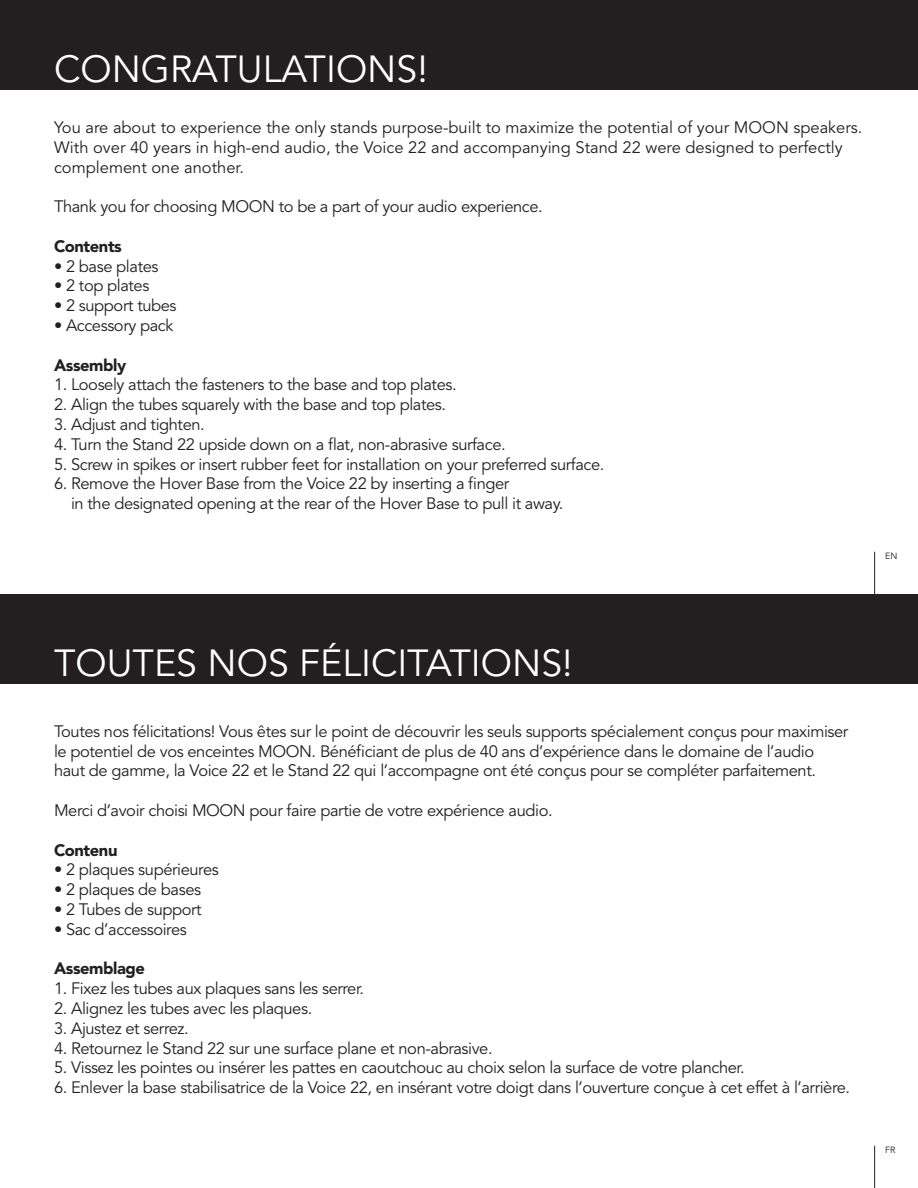
<style>
.page{position:relative;width:918px;height:1188px;background:#fff}
.page>*{position:absolute;margin:0;border:0;box-sizing:border-box;transform-origin:0 0}
.t1{font:37.5px "Avenir LT Std";color:#fff}
.t2{font:16.5px/19.8px "Avenir LT Std";letter-spacing:-.025em;color:#231f20}
.t3{font:16.5px/19.8px "Avenir LT Std";color:#231f20}
.t4{font:900 16.5px "Avenir LT Std";letter-spacing:-.025em;color:#231f20}
.t5{font:9px "Avenir LT Std";color:#231f20}
</style>
<div class="page">
<div style="left:0;top:594px;width:918px;height:90px;background:#231f20"></div>
<div style="left:0;top:0;width:918px;height:90px;background:#231f20"></div>
<hr style="left:874px;top:552px;width:1px;height:69px;background:#231f20">
<hr style="left:874px;top:1146px;width:1px;height:42px;background:#231f20">
<p class="t1" style="left:54px;top:48px;width:375px">CONGRATULATIONS!</p>
<p class="t3" style="left:54px;top:118px;width:810px">You are about to experience the only stands purpose-built to maximize the potential of your MOON speakers.<br>With over 40 years in high-end audio, the Voice 22 and accompanying Stand 22 were designed to perfectly complement one another.</p>
<p class="t2" style="left:54px;top:197px;width:490px">Thank you for choosing MOON to be a part of your audio experience.</p>
<p class="t4" style="left:54px;top:236px;width:69px">Contents</p>
<p class="t2" style="left:54px;top:256px;width:106px">• 2 base plates</p>
<p class="t2" style="left:54px;top:276px;width:97px">• 2 top plates</p>
<p class="t2" style="left:54px;top:296px;width:124px">• 2 support tubes</p>
<p class="t2" style="left:54px;top:316px;width:121px">• Accessory pack</p>
<p class="t4" style="left:54px;top:355px;width:74px">Assembly</p>
<p class="t2" style="left:54px;top:375px;width:404px">1. Loosely attach the fasteners to the base and top plates.</p>
<p class="t2" style="left:54px;top:395px;width:394px">2. Align the tubes squarely with the base and top plates.</p>
<p class="t2" style="left:54px;top:415px;width:152px">3. Adjust and tighten.</p>
<p class="t2" style="left:54px;top:435px;width:453px">4. Turn the Stand 22 upside down on a flat, non-abrasive surface.</p>
<p class="t2" style="left:54px;top:454px;width:552px">5. Screw in spikes or insert rubber feet for installation on your preferred surface.</p>
<p class="t2" style="left:71px;top:474px;width:494px;text-indent:-17px">6. Remove the Hover Base from the Voice 22 by inserting a finger<br>in the designated opening at the rear of the Hover Base to pull it away.</p>
<p class="t5" style="left:885px;top:550px;width:14px">EN</p>
<p class="t1" style="left:54px;top:642px;width:520px">TOUTES NOS FÉLICITATIONS!</p>
<p class="t2" style="left:54px;top:722px;width:796px">Toutes nos félicitations! Vous êtes sur le point de découvrir les seuls supports spécialement conçus pour maximiser le potentiel de vos enceintes MOON. Bénéficiant de plus de 40 ans d’expérience dans le domaine de l’audio haut de gamme, la Voice 22 et le Stand 22 qui l’accompagne ont été conçus pour se compléter parfaitement.</p>
<p class="t2" style="left:54px;top:801px;width:500px">Merci d’avoir choisi MOON pour faire partie de votre expérience audio.</p>
<p class="t4" style="left:54px;top:840px;width:65px">Contenu</p>
<p class="t2" style="left:54px;top:860px;width:166px">• 2 plaques supérieures</p>
<p class="t2" style="left:54px;top:880px;width:149px">• 2 plaques de bases</p>
<p class="t2" style="left:54px;top:900px;width:149px">• 2 Tubes de support</p>
<p class="t2" style="left:54px;top:920px;width:134px">• Sac d’accessoires</p>
<p class="t4" style="left:54px;top:959px;width:93px">Assemblage</p>
<p class="t2" style="left:54px;top:979px;width:312px">1. Fixez les tubes aux plaques sans les serrer.</p>
<p class="t2" style="left:54px;top:999px;width:260px">2. Alignez les tubes avec les plaques.</p>
<p class="t2" style="left:54px;top:1019px;width:136px">3. Ajustez et serrez.</p>
<p class="t2" style="left:54px;top:1039px;width:440px">4. Retournez le Stand 22 sur une surface plane et non-abrasive.</p>
<p class="t2" style="left:54px;top:1058px;width:692px">5. Vissez les pointes ou insérer les pattes en caoutchouc au choix selon la surface de votre plancher.</p>
<p class="t2" style="left:54px;top:1078px;width:798px">6. Enlever la base stabilisatrice de la Voice 22, en insérant votre doigt dans l’ouverture conçue à cet effet à l’arrière.</p>
<p class="t5" style="left:885px;top:1144px;width:12px">FR</p>
</div>
